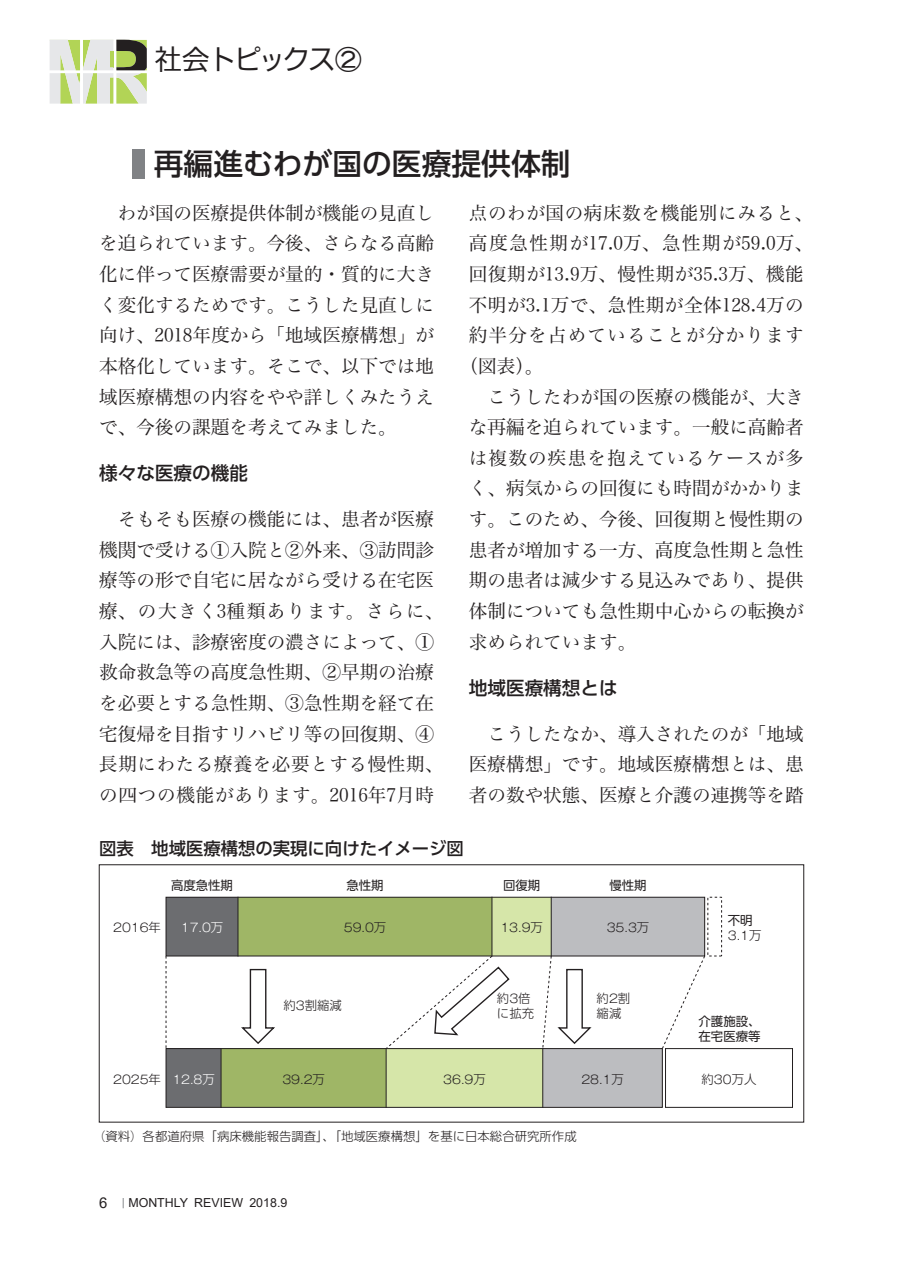
<style>
.page{position:relative;width:903px;height:1275px;background:#fff}
.page>*{position:absolute;margin:0;border:0;box-sizing:border-box;transform-origin:0 0}
.タイトル{font:500 29.75px "UD Shin Go Pr 6 N";color:#231f20}
.t1{font:100 27.3px "PN Go IWA";letter-spacing:-.1em;color:#231f20}
.本文{font:18.55px/30.6px "Hiragino Serif Pr 6 N W3";color:#231f20;text-align:justify}
.本文-2{font:18.55px "Hiragino Serif Pr 6 N W3";letter-spacing:.03em;color:#231f20}
.本文-3{font:18.55px "Hiragino Serif Pr 6 N W3";letter-spacing:.085em;color:#231f20}
.本文-4{font:18.55px "Hiragino Serif Pr 6 N W3";letter-spacing:.025em;color:#231f20}
.本文-5{font:18.55px "Hiragino Serif Pr 6 N W3";letter-spacing:.06em;color:#231f20}
.小見出し{font:500 18.55px "UD Shin Go Pr 6 N";color:#231f20}
.図表タイトル{font:500 17.32px "UD Shin Go Pr 6 N";color:#231f20}
.図表資料{font:300 12.42px/14.9px "UD Shin Go Pr 6 N";color:#231f20}
.t2{font:12.42px/14.9px "UD Shin Go Pr 6 N";color:#231f20}
.t3{font:12.42px "Arial";color:#231f20}
.t4{font:300 11.72px "Gothic MB101 Pr 6 N";color:#231f20;scale:1.1 1}
.t5{font:300 11.72px "Gothic MB101 Pr 6 N";color:#fff;scale:1.1 1}
.s1{font-family:"UD Shin Go Pr 6 N";font-size:12.42px}
.s2{font-size:12.42px}
.s3{font-family:"Gothic MB101 Pr 6 N";font-size:11.72px}
.s4{font-family:"Koz Go Pr 6 N"}
.s5{font-size:14.88px}
.s6{font-family:"Hiragino Serif Pr 6 N W3";font-size:10.15px;color:#939598}
</style>
<div class="page">
<div style="left:133px;top:149px;width:12px;height:30px;background:#808285"></div>
<svg style="left:50px;top:40px;width:97px;height:64px"></svg>
<div style="left:166px;top:897px;width:72px;height:59px;background:#6c6d70"></div>
<div style="left:238px;top:897px;width:254px;height:59px;background:#9fb666"></div>
<div style="left:492px;top:897px;width:59px;height:59px;background:#d6e6a9"></div>
<div style="left:551px;top:897px;width:154px;height:59px;background:#bcbdc0"></div>
<div style="left:166px;top:1049px;width:55px;height:58px;background:#6c6d70"></div>
<div style="left:221px;top:1049px;width:165px;height:58px;background:#9fb666"></div>
<div style="left:386px;top:1049px;width:157px;height:58px;background:#d6e6a9"></div>
<div style="left:543px;top:1049px;width:119px;height:58px;background:#bcbdc0"></div>
<svg style="left:166px;top:956px;width:1px;height:92px"></svg>
<svg style="left:661px;top:956px;width:44px;height:92px"></svg>
<svg style="left:241px;top:968px;width:34px;height:76px"></svg>
<svg style="left:542px;top:956px;width:51px;height:92px"></svg>
<svg style="left:385px;top:956px;width:125px;height:92px"></svg>
<div style="left:166px;top:897px;width:539px;height:59px;border:1px solid #231f20"></div>
<div style="left:166px;top:1048px;width:497px;height:60px;border:1px solid #231f20"></div>
<div style="left:665px;top:1048px;width:128px;height:60px;border:1px solid #231f20"></div>
<hr style="left:238px;top:897px;width:1px;height:59px;background:#231f20">
<hr style="left:221px;top:1049px;width:1px;height:58px;background:#231f20">
<hr style="left:386px;top:1049px;width:1px;height:58px;background:#231f20">
<hr style="left:542px;top:1049px;width:1px;height:58px;background:#231f20">
<hr style="left:492px;top:897px;width:1px;height:59px;background:#231f20">
<hr style="left:551px;top:897px;width:1px;height:59px;background:#231f20">
<div style="left:99px;top:864px;width:705px;height:258px;border:1px solid #231f20"></div>
<p class="t1" style="left:155px;top:46px;width:209px">社会トピックス②</p>
<p class="タイトル" style="left:154px;top:140px;width:418px">再編進むわが国の医療提供体制</p>
<p class="本文" style="left:99px;top:196px;width:336px">　わが国の医療提供体制が機能の見直しを迫られています。今後、さらなる高齢化に伴って医療需要が量的・質的に大きく変化するためです。こうした見直しに向け、2018年度から「地域医療構想」が本格化しています。そこで、以下では地域医療構想の内容をやや詳しくみたうえで、今後の課題を考えてみました。</p>
<p class="小見出し" style="left:99px;top:458px;width:150px">様々な医療の機能</p>
<p class="本文" style="left:99px;top:502px;width:346px;text-align:left">　そもそも医療の機能には、患者が医療機関で受ける①入院と②外来、③訪問診療等の形で自宅に居ながら受ける在宅医療、の大きく3種類あります。さらに、入院には、診療密度の濃さによって、①救命救急等の高度急性期、②早期の治療を必要とする急性期、③急性期を経て在宅復帰を目指すリハビリ等の回復期、④長期にわたる療養を必要とする慢性期、の四つの機能があります。2016年7月時</p>
<p class="本文-2" style="left:469px;top:197px;width:346px">点のわが国の病床数を機能別にみると、</p>
<p class="本文-3" style="left:469px;top:228px;width:346px">高度急性期が17.0万、急性期が59.0万、</p>
<p class="本文-2" style="left:469px;top:258px;width:336px">回復期が13.9万、慢性期が35.3万、機能</p>
<p class="本文-4" style="left:469px;top:289px;width:336px">不明が3.1万で、急性期が全体128.4万の</p>
<p class="本文-5" style="left:469px;top:319px;width:336px">約半分を占めていることが分かります</p>
<p class="本文" style="left:459px;top:349px;width:85px">（図表）。</p>
<p class="本文" style="left:469px;top:380px;width:336px">　こうしたわが国の医療の機能が、大きな再編を迫られています。一般に高齢者は複数の疾患を抱えているケースが多く、病気からの回復にも時間がかかります。このため、今後、回復期と慢性期の患者が増加する一方、高度急性期と急性期の患者は減少する見込みであり、提供体制についても急性期中心からの転換が求められています。</p>
<p class="小見出し" style="left:469px;top:672px;width:150px">地域医療構想とは</p>
<p class="本文" style="left:469px;top:717px;width:336px">　こうしたなか、導入されたのが「地域医療構想」です。地域医療構想とは、患者の数や状態、医療と介護の連携等を踏</p>
<p class="図表タイトル" style="left:99px;top:834px;width:366px">図表　地域医療構想の実現に向けたイメージ図</p>
<p class="t2" style="left:171px;top:877px;width:64px">高度急性期</p>
<p class="t2" style="left:346px;top:878px;width:39px">急性期</p>
<p class="t2" style="left:503px;top:878px;width:39px">回復期</p>
<p class="t2" style="left:609px;top:878px;width:39px">慢性期</p>
<p class="t4" style="left:113px;top:918px;width:45px">2016<span class="s1">年</span></p>
<p class="t5" style="left:181px;top:918px;width:40px">17<span class="s2">.</span>0<span class="s1">万</span></p>
<p class="t4" style="left:344px;top:918px;width:40px">59<span class="s2">.</span>0<span class="s1">万</span></p>
<p class="t4" style="left:500px;top:918px;width:40px">13<span class="s2">.</span>9<span class="s1">万</span></p>
<p class="t4" style="left:607px;top:918px;width:40px">35<span class="s2">.</span>3<span class="s1">万</span></p>
<p class="t2" style="left:728px;top:912px;width:26px">不明</p>
<p class="t4" style="left:728px;top:925px;width:32px">3<span class="s2">.</span>1<span class="s1">万</span></p>
<p class="t4" style="left:113px;top:1069px;width:45px">2025<span class="s1">年</span></p>
<p class="t5" style="left:172px;top:1069px;width:40px">12<span class="s2">.</span>8<span class="s1">万</span></p>
<p class="図表資料" style="left:283px;top:997px;width:60px">約<span class="s3">3</span>割縮減</p>
<p class="図表資料" style="left:497px;top:990px;width:39px">約<span class="s3">3</span>倍に拡充</p>
<p class="図表資料" style="left:597px;top:990px;width:35px">約<span class="s3">2</span>割縮減</p>
<p class="t2" style="left:698px;top:1013px;width:64px">介護施設、在宅医療等</p>
<p class="t4" style="left:282px;top:1069px;width:40px">39<span class="s2">.</span>2<span class="s1">万</span></p>
<p class="t4" style="left:443px;top:1069px;width:40px">36<span class="s2">.</span>9<span class="s1">万</span></p>
<p class="t4" style="left:581px;top:1069px;width:40px">28<span class="s2">.</span>1<span class="s1">万</span></p>
<p class="図表資料" style="left:701px;top:1071px;width:56px">約<span class="s3">30</span>万人</p>
<p class="図表資料" style="left:93px;top:1128px;width:485px"><span class="s4">（</span>資料<span class="s4">）</span>各都道府県「病床機能報告調査」、「地域医療構想」を基に日本総合研究所作成</p>
<p class="t3" style="left:99px;top:1194px;width:190px"><span class="s5">6</span> <span class="s6">┃</span>MONTHLY REVIEW 2018.9</p>
</div>
